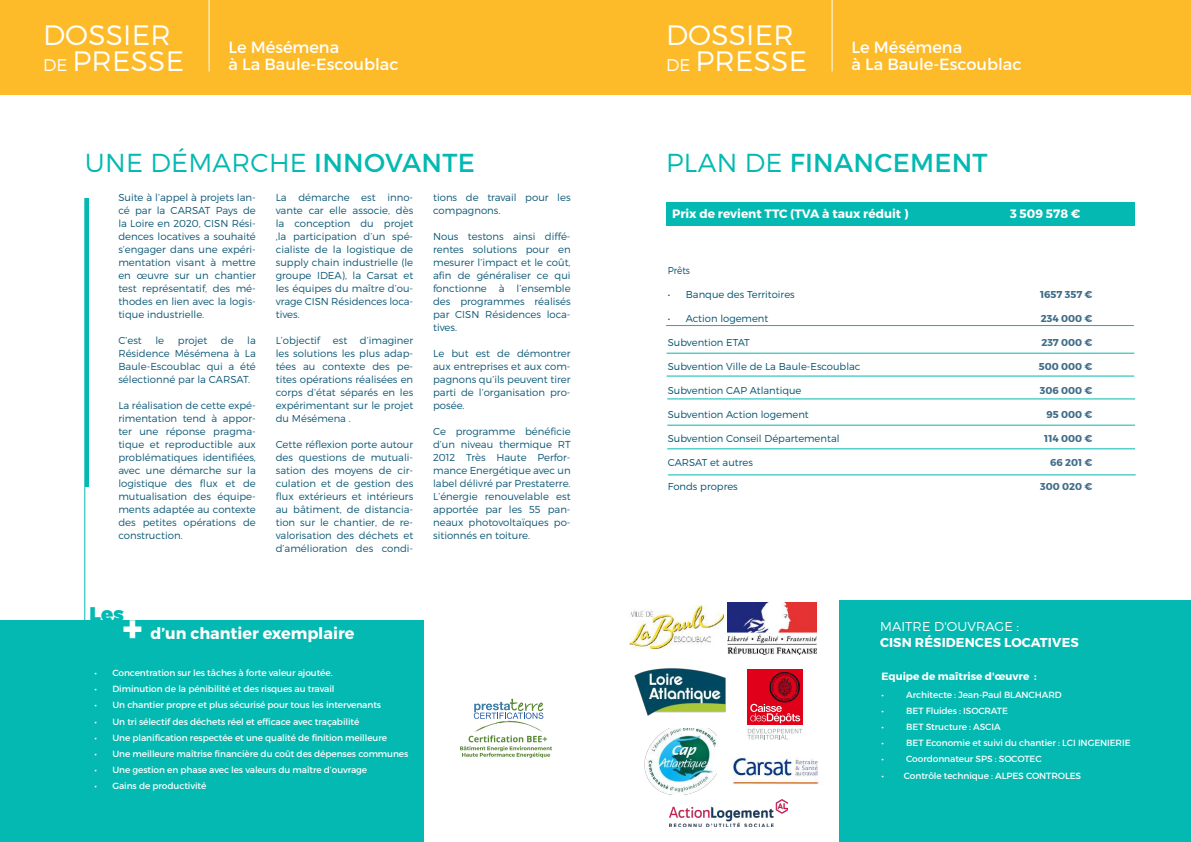
<style>
.page{position:relative;width:1191px;height:842px;background:#fff}
.page>*{position:absolute;margin:0;border:0;box-sizing:border-box;transform-origin:0 0}
.t1{font:900 38.8px "Montserrat";color:#fff}
.t2{font:300 28.1px/26.1px "Montserrat";letter-spacing:.01em;color:#fff}
.t3{font:300 26px "Montserrat";letter-spacing:.01em;color:#03b9b1}
.t4{font:26px "Montserrat";letter-spacing:.01em;color:#03b9b1}
.t5{font:900 19.7px "Montserrat";color:#03b9b1}
.t6{font:16.2px/17.3px "Montserrat";color:#fff}
.t7{font:700 16px "Montserrat";color:#fff}
.t8{font:700 12.9px "Montserrat";letter-spacing:.01em;color:#fff}
.t9{font:300 12.9px "Montserrat";letter-spacing:.01em;color:#fff}
.t10{font:700 12.2px "Montserrat";color:#fff}
.t11{font:700 10.5px "Montserrat";color:#fff}
.t12{font:300 10.1px/13px "Montserrat";color:#0b5775;text-align:justify}
.t13{font:300 10px "Montserrat";color:#015270}
.t14{font:700 10px "Montserrat";color:#3f6d89}
.t15{font:300 10px "Montserrat";color:#0b5775}
.t16{font:300 10px "Montserrat";color:#015270;scale:.9 1}
.t17{font:9px "Montserrat";letter-spacing:-.01em;color:#fff}
.s1{font-size:16.9px}
.s2{font-weight:400}
.s3{font-size:10.1px}
.s4{font-size:10px}
.s5{font-weight:300}
</style>
<div class="page">
<div style="left:0;top:621px;width:423px;height:221px;background:#03b9b1"></div>
<div style="left:0;top:0;width:1191px;height:94px;background:#fdbb2a"></div>
<hr style="left:209px;top:0;width:1px;height:72px;background:#fff">
<hr style="left:85px;top:198px;width:1px;height:572px;background:#03b9b1">
<hr style="left:85px;top:198px;width:3px;height:289px;background:#03b9b1">
<svg style="left:460px;top:699px;width:92px;height:59px"></svg>
<div style="left:666px;top:202px;width:468px;height:24px;background:#03b9b1"></div>
<hr style="left:832px;top:0;width:1px;height:72px;background:#fff">
<div style="left:839px;top:601px;width:352px;height:241px;background:#03b9b1"></div>
<img style="left:728px;top:602px;width:88px;height:53px">
<img style="left:644px;top:728px;width:72px;height:66px">
<div style="left:747px;top:669px;width:56px;height:55px;background:#e0001a"></div>
<svg style="left:747px;top:672px;width:55px;height:67px"></svg>
<img style="left:630px;top:605px;width:93px;height:43px">
<img style="left:669px;top:800px;width:118px;height:27px">
<img style="left:729px;top:754px;width:93px;height:31px">
<img style="left:634px;top:668px;width:92px;height:48px">
<hr style="left:666px;top:376px;width:468px;height:1px;background:#03b9b1">
<hr style="left:666px;top:353px;width:468px;height:1px;background:#03b9b1">
<hr style="left:667px;top:425px;width:468px;height:1px;background:#03b9b1">
<hr style="left:667px;top:449px;width:468px;height:1px;background:#03b9b1">
<hr style="left:668px;top:475px;width:467px;height:1px;background:#03b9b1">
<hr style="left:666px;top:325px;width:467px;height:1px;background:#03b9b1">
<hr style="left:667px;top:399px;width:468px;height:1px;background:#03b9b1">
<h2 class="t2" style="left:43px;top:21px;width:142px">DOSSIER<br><span class="s1">DE</span> PRESSE</h2>
<h3 class="t6" style="left:228px;top:38px;width:171px">Le Mésémena<br>à La Baule-Escoublac</h3>
<h3 class="t3" style="left:85px;top:147px;width:391px">UNE DÉMARCHE <span class="s2">INNOVANTE</span></h3>
<p class="t12" style="left:118px;top:191px;width:139px">Suite à l’appel à projets lan&shy;cé par la CARSAT Pays de la Loire en 2020, CISN Rési&shy;dences locatives a souhaité s’engager dans une expéri&shy;mentation visant à mettre en œuvre sur un chantier test représentatif, des mé&shy;thodes en lien avec la logis&shy;tique industrielle.</p>
<p class="t12" style="left:118px;top:334px;width:25px">C’est</p>
<p class="t12" style="left:155px;top:334px;width:10px">le</p>
<p class="t12" style="left:178px;top:334px;width:31px">projet</p>
<p class="t12" style="left:221px;top:334px;width:14px">de</p>
<p class="t12" style="left:276px;top:191px;width:139px">La démarche est inno&shy;vante car elle associe, dès la conception du projet ,la participation d’un spé&shy;cialiste de la logistique de supply chain industrielle (le groupe IDEA), la Carsat et les équipes du maître d’ou&shy;vrage CISN Résidences loca&shy;tives.</p>
<p class="t12" style="left:276px;top:334px;width:139px">L’objectif est d’imaginer les solutions les plus adap&shy;tées au contexte des pe&shy;tites opérations réalisées en corps d’état séparés en les expérimentant sur le projet</p>
<p class="t15" style="left:276px;top:412px;width:77px"><span class="s3">du</span> Mésémena <span class="s3">.</span></p>
<p class="t12" style="left:276px;top:438px;width:139px">Cette réflexion porte autour des questions de mutuali&shy;sation des moyens de cir&shy;culation et de gestion des flux extérieurs et intérieurs au bâtiment, de distancia&shy;tion sur le chantier, de re&shy;valorisation des déchets et d’amélioration des condi-</p>
<p class="t12" style="left:433px;top:191px;width:139px">tions de travail pour les compagnons.</p>
<p class="t12" style="left:433px;top:230px;width:139px">Nous testons ainsi diffé&shy;rentes solutions pour en mesurer l’impact et le coût, afin de généraliser ce qui fonctionne à l’ensemble des programmes réalisés par CISN Résidences loca&shy;tives.</p>
<p class="t12" style="left:433px;top:347px;width:139px">Le but est de démontrer aux entreprises et aux com&shy;pagnons qu’ils peuvent tirer parti de l’organisation pro&shy;posée.</p>
<p class="t12" style="left:433px;top:425px;width:139px">Ce programme bénéficie d’un niveau thermique RT 2012 Très Haute Perfor&shy;mance Energétique avec un label délivré par Prestaterre.<br>L’énergie renouvelable est apportée par les 55 pan&shy;neaux photovoltaïques po&shy;sitionnés en toiture.</p>
<p class="t12" style="left:118px;top:334px;width:139px;text-indent:129px">la Résidence <span class="s4">Mésémena</span> à La Baule-Escoublac qui a été sélectionné par la CARSAT.</p>
<p class="t12" style="left:118px;top:399px;width:139px">La réalisation de cette expé&shy;rimentation tend à appor&shy;ter une réponse pragma&shy;tique et reproductible aux problématiques identifiées, avec une démarche sur la logistique des flux et de mutualisation des équipe&shy;ments adaptée au contexte des petites opérations de construction.</p>
<h3 class="t5" style="left:90px;top:602px;width:36px">Les</h3>
<h1 class="t1" style="left:123px;top:604px;width:22px">+</h1>
<h3 class="t7" style="left:150px;top:624px;width:205px">d’un chantier exemplaire</h3>
<p class="t17" style="left:94px;top:667px;width:240px">• Concentration sur les tâches à forte valeur ajoutée.</p>
<p class="t17" style="left:94px;top:683px;width:241px">• Diminution de la pénibilité et des risques au travail</p>
<p class="t17" style="left:94px;top:700px;width:288px">• Un chantier propre et plus sécurisé pour tous les intervenants</p>
<p class="t17" style="left:94px;top:716px;width:266px">• Un tri sélectif des déchets réel et efficace avec traçabilité</p>
<p class="t17" style="left:94px;top:732px;width:294px">• Une planification respectée et une qualité de finition meilleure</p>
<p class="t17" style="left:94px;top:748px;width:315px">• Une meilleure maîtrise financière du coût des dépenses communes</p>
<p class="t17" style="left:94px;top:764px;width:274px">• Une gestion en phase avec les valeurs du maître d’ouvrage</p>
<p class="t17" style="left:94px;top:780px;width:113px">• Gains de productivité</p>
<h2 class="t2" style="left:666px;top:21px;width:142px">DOSSIER<br><span class="s1">DE</span> PRESSE</h2>
<h3 class="t6" style="left:851px;top:38px;width:171px">Le Mésémena<br>à La Baule-Escoublac</h3>
<h3 class="t4" style="left:666px;top:147px;width:323px"><span class="s5">PLAN DE</span> FINANCEMENT</h3>
<p class="t10" style="left:672px;top:207px;width:238px">Prix de revient TTC (TVA à taux réduit )</p>
<p class="t10" style="left:1010px;top:207px;width:72px">3 509 578 €</p>
<p class="t16" style="left:668px;top:264px;width:26px">Prêts</p>
<p class="t13" style="left:668px;top:288px;width:128px">• Banque des Territoires</p>
<p class="t14" style="left:1040px;top:288px;width:54px">1657 357 €</p>
<p class="t13" style="left:668px;top:312px;width:102px">• Action logement</p>
<p class="t14" style="left:1041px;top:312px;width:53px">234 000 €</p>
<p class="t13" style="left:668px;top:336px;width:84px">Subvention ETAT</p>
<p class="t14" style="left:1041px;top:336px;width:53px">237 000 €</p>
<p class="t13" style="left:668px;top:360px;width:194px">Subvention Ville de La Baule-Escoublac</p>
<p class="t14" style="left:1038px;top:360px;width:55px">500 000 €</p>
<p class="t13" style="left:668px;top:384px;width:135px">Subvention CAP Atlantique</p>
<p class="t14" style="left:1040px;top:384px;width:54px">306 000 €</p>
<p class="t13" style="left:668px;top:408px;width:143px">Subvention Action logement</p>
<p class="t14" style="left:1046px;top:408px;width:47px">95 000 €</p>
<p class="t13" style="left:668px;top:432px;width:173px">Subvention Conseil Départemental</p>
<p class="t14" style="left:1044px;top:432px;width:50px">114 000 €</p>
<p class="t13" style="left:668px;top:456px;width:87px">CARSAT et autres</p>
<p class="t14" style="left:1050px;top:456px;width:44px">66 201 €</p>
<p class="t13" style="left:668px;top:480px;width:71px">Fonds propres</p>
<p class="t14" style="left:1040px;top:480px;width:54px">300 020 €</p>
<p class="t9" style="left:880px;top:618px;width:140px">MAITRE D'OUVRAGE :</p>
<p class="t8" style="left:880px;top:634px;width:200px">CISN RÉSIDENCES LOCATIVES</p>
<p class="t11" style="left:881px;top:670px;width:157px">Equipe de maîtrise d'œuvre :</p>
<p class="t17" style="left:881px;top:689px;width:4px">•</p>
<p class="t17" style="left:906px;top:689px;width:157px">Architecte : Jean-Paul BLANCHARD</p>
<p class="t17" style="left:881px;top:705px;width:4px">•</p>
<p class="t17" style="left:906px;top:705px;width:103px">BET Fluides : ISOCRATE</p>
<p class="t17" style="left:881px;top:721px;width:4px">•</p>
<p class="t17" style="left:906px;top:721px;width:96px">BET Structure : ASCIA</p>
<p class="t17" style="left:881px;top:737px;width:4px">•</p>
<p class="t17" style="left:906px;top:737px;width:226px">BET Economie et suivi du chantier : LCI INGENIERIE</p>
<p class="t17" style="left:881px;top:753px;width:4px">•</p>
<p class="t17" style="left:906px;top:753px;width:137px">Coordonnateur SPS : SOCOTEC</p>
<p class="t17" style="left:881px;top:770px;width:201px">• Contrôle technique : ALPES CONTROLES</p>
</div>
